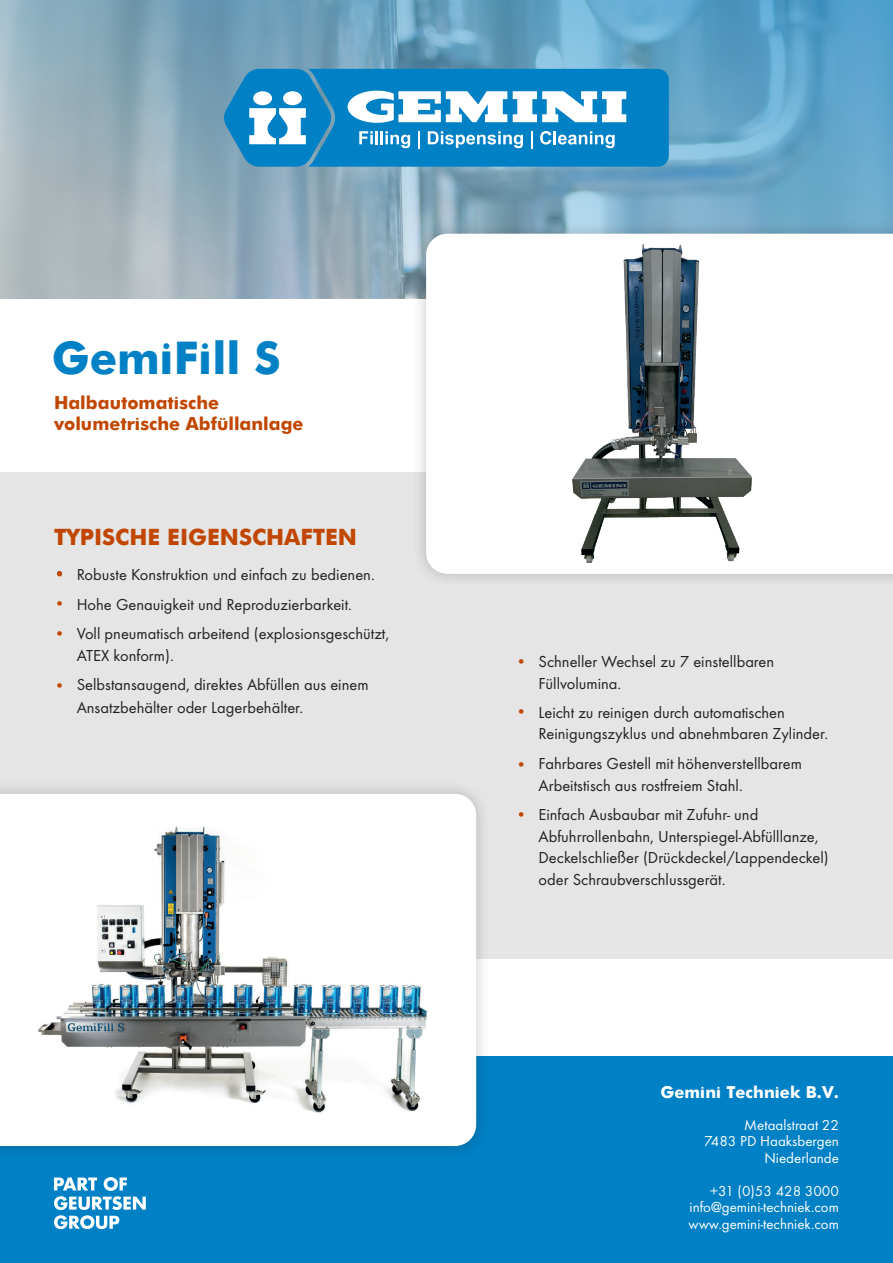
<style>
.page{position:relative;width:893px;height:1263px;background:#fff}
.page>*{position:absolute;margin:0;border:0;box-sizing:border-box;transform-origin:0 0}
.t1{font:700 45px "Futura";color:#0080c5}
.t2{font:700 22.5px "Futura";color:#c14700}
.t3{font:700 18px/21.6px "Futura";color:#c14700}
.t4{font:16.5px/21.6px "Futura TOT";color:#231f20}
.t5{font:700 16.5px "Futura";color:#fff}
.t6{font:15px/16.5px "Futura TOT";color:#fff;text-align:right}
.s1{color:#f28230}
</style>
<div class="page">
<div style="left:0;top:472px;width:893px;height:487px;background:#e5e5e5"></div>
<svg style="left:0;top:0;width:893px;height:298px;background:#80a9c0"></svg>
<div style="left:0;top:1057px;width:893px;height:206px;background:#0080c5"></div>
<div style="left:0;top:779px;width:490px;height:381px;background:#231f20;opacity:.25"></div>
<div style="left:0;top:794px;width:476px;height:352px;background:#fff"></div>
<svg style="left:224px;top:69px;width:445px;height:98px"></svg>
<div style="left:412px;top:219px;width:481px;height:369px;background:#231f20;opacity:.25"></div>
<svg style="left:426px;top:234px;width:467px;height:340px"></svg>
<img style="left:573px;top:245px;width:179px;height:318px">
<img style="left:30px;top:814px;width:404px;height:311px">
<svg style="left:54px;top:1177px;width:92px;height:52px"></svg>
<svg style="left:58px;top:571px;width:4px;height:5px"></svg>
<h1 class="t1" style="left:52px;top:325px;width:230px">GemiFill S</h1>
<p class="t3" style="left:54px;top:390px;width:251px">Halbautomatische volumetrische Abfüllanlage</p>
<h2 class="t2" style="left:54px;top:521px;width:305px">TYPISCHE EIGENSCHAFTEN</h2>
<p class="t4" style="left:77px;top:559px;width:314px;line-height:29.5px;text-indent:-23px"><span class="s1">•</span> Robuste Konstruktion und einfach zu bedienen.<br>Hohe Genauigkeit und Reproduzierbarkeit.<br>Voll pneumatisch arbeitend (explosionsgeschützt,</p>
<p class="t4" style="left:77px;top:641px;width:293px;line-height:29.1px">ATEX konform).<br>Selbstansaugend, direktes Abfüllen aus einem</p>
<p class="t4" style="left:77px;top:696px;width:228px">Ansatzbehälter oder Lagerbehälter.</p>
<p class="t4" style="left:538px;top:651px;width:237px">Schneller Wechsel zu 7 einstellbaren<br>Füllvolumina.</p>
<p class="t4" style="left:538px;top:701px;width:291px">Leicht zu reinigen durch automatischen<br>Reinigungszyklus und abnehmbaren Zylinder.</p>
<p class="t4" style="left:538px;top:752px;width:265px;line-height:22.5px">Fahrbares Gestell mit höhenverstellbarem<br>Arbeitstisch aus rostfreiem Stahl.</p>
<p class="t4" style="left:538px;top:804px;width:292px">Einfach Ausbaubar mit Zufuhr- und Abfuhrrollenbahn, Unterspiegel-Abfülllanze, Deckelschließer (Drückdeckel/Lappendeckel) oder Schraubverschlussgerät.</p>
<p class="t5" style="left:661px;top:1080px;width:180px">Gemini Techniek B.V.</p>
<p class="t6" style="left:704px;top:1116px;width:136px">Metaalstraat 22<br>7483 PD Haaksbergen<br>Niederlande</p>
<p class="t6" style="left:688px;top:1182px;width:152px;text-align:justify;text-indent:21px">+31 (0)53 428 3000 info@gemini-techniek.com www.gemini-techniek.com</p>
</div>
